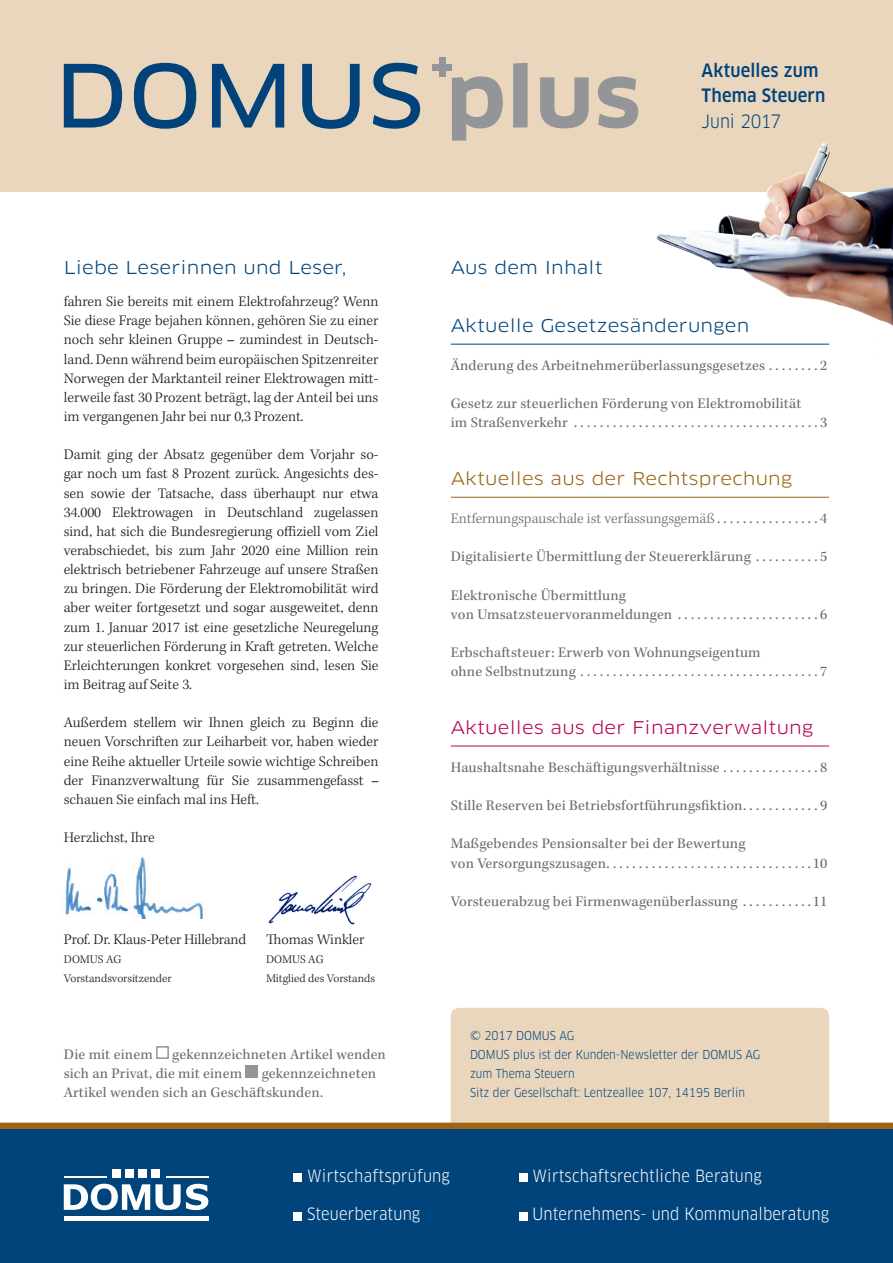
<style>
.page{position:relative;width:893px;height:1263px;background:#fff}
.page>*{position:absolute;margin:0;border:0;box-sizing:border-box;transform-origin:0 0}
.t1{font:500 18px/25.5px "Clan Pro Narr";letter-spacing:.01em;color:#00447b}
.t2{font:18px "Clan Pro Narr";letter-spacing:-.01em;color:#00447b}
.t3{font:expanded 17.25px "Clan Pro";letter-spacing:.01em;color:#00447b}
.t4{font:expanded 17.25px "Clan Pro";letter-spacing:.01em;color:#b60150}
.t5{font:expanded 17.25px "Clan Pro";letter-spacing:.01em;color:#9e6512}
.t6{font:16.5px "Clan Pro Narr";letter-spacing:.01em;color:#fff}
.t7{font:300 15px/19.2px "Kepler Std";color:#231f20;text-align:justify}
.t8{font:15px/19.2px "Kepler Std";letter-spacing:.01em;color:#6c6d70}
.t9{font:300 15px "Kepler Std";color:#6c6d70}
.t10{font:12px/19.2px "Clan Pro Narr";color:#00447b}
.t11{font:300 12px/19.2px "Kepler Std";color:#231f20}
.s1{font-family:"Arial";font-weight:400;font-size:12.75px}
.s2{font-weight:400}
</style>
<div class="page">
<div style="left:451px;top:1008px;width:378px;height:134px;background:#e9d6bd;border-radius:9px"></div>
<div style="left:0;top:1126px;width:893px;height:137px;background:#00447b"></div>
<div style="left:0;top:1123px;width:893px;height:6px;background:#9e6512"></div>
<div style="left:0;top:0;width:893px;height:191px;background:#e9d6bd"></div>
<svg style="left:64px;top:64px;width:58px;height:64px"></svg>
<svg style="left:134px;top:63px;width:62px;height:66px"></svg>
<svg style="left:212px;top:64px;width:72px;height:64px"></svg>
<svg style="left:302px;top:64px;width:58px;height:65px"></svg>
<svg style="left:373px;top:63px;width:47px;height:66px"></svg>
<svg style="left:452px;top:76px;width:51px;height:65px"></svg>
<svg style="left:513px;top:63px;width:15px;height:64px"></svg>
<svg style="left:540px;top:77px;width:49px;height:51px"></svg>
<svg style="left:598px;top:76px;width:40px;height:52px"></svg>
<div style="left:439px;top:57px;width:6px;height:20px;background:#939598"></div>
<div style="left:433px;top:64px;width:19px;height:6px;background:#939598"></div>
<div style="left:113px;top:1169px;width:8px;height:9px;background:#fff"></div>
<div style="left:125px;top:1169px;width:9px;height:9px;background:#fff"></div>
<div style="left:138px;top:1169px;width:9px;height:9px;background:#fff"></div>
<div style="left:151px;top:1169px;width:8px;height:9px;background:#fff"></div>
<hr style="left:64px;top:1216px;width:144px;height:4px;background:#fff">
<hr style="left:64px;top:1176px;width:42px;height:2px;background:#fff">
<hr style="left:166px;top:1176px;width:42px;height:2px;background:#fff">
<svg style="left:64px;top:1184px;width:144px;height:26px"></svg>
<img style="left:651px;top:142px;width:242px;height:203px">
<div style="left:293px;top:1174px;width:9px;height:8px;background:#fff"></div>
<div style="left:293px;top:1212px;width:9px;height:8px;background:#fff"></div>
<div style="left:519px;top:1174px;width:8px;height:8px;background:#fff"></div>
<div style="left:519px;top:1212px;width:8px;height:8px;background:#fff"></div>
<img style="left:268px;top:875px;width:104px;height:50px">
<img style="left:65px;top:857px;width:138px;height:61px">
<hr style="left:451px;top:344px;width:378px;height:1px;background:#00447b">
<hr style="left:451px;top:497px;width:378px;height:1px;background:#9e6512">
<hr style="left:451px;top:746px;width:378px;height:1px;background:#b60150">
<div style="left:156px;top:1046px;width:13px;height:13px;border:2px solid #939598"></div>
<div style="left:246px;top:1065px;width:12px;height:13px;background:#939598"></div>
<p class="t3" style="left:64px;top:257px;width:284px">Liebe Leserinnen und Leser,</p>
<p class="t7" style="left:64px;top:292px;width:316px">fahren Sie bereits mit einem Elektrofahrzeug? Wenn Sie diese Frage bejahen können, gehören Sie zu einer noch sehr kleinen Gruppe <span class="s1">‒</span> zumindest in Deutsch&shy;land. Denn während beim europäischen Spitzenreiter Norwegen der Marktanteil reiner Elektrowagen mitt&shy;lerweile fast 30 Prozent beträgt, lag der Anteil bei uns im vergangenen Jahr bei nur 0,3 Prozent.</p>
<p class="t7" style="left:64px;top:446px;width:316px">Damit ging der Absatz gegenüber dem Vorjahr so&shy;gar noch um fast 8 Prozent zurück. Angesichts des&shy;sen sowie der Tatsache, dass überhaupt nur etwa 34.000 Elektrowagen in Deutschland zugelassen sind, hat sich die Bundesregierung offiziell vom Ziel verabschiedet, bis zum Jahr 2020 eine Million rein elektrisch betriebener Fahrzeuge auf unsere Straßen zu bringen. Die Förderung der Elektromobilität wird aber weiter fortgesetzt und sogar ausgeweitet, denn zum 1. Januar 2017 ist eine gesetzliche Neuregelung zur steuerlichen Förderung in Kraft getreten. Welche Erleichterungen konkret vorgesehen sind, lesen Sie im Beitrag auf Seite 3.</p>
<p class="t7" style="left:64px;top:714px;width:316px">Außerdem stellem wir Ihnen gleich zu Beginn die neuen Vorschriften zur Leiharbeit vor, haben wieder eine Reihe aktueller Urteile sowie wichtige Schreiben der Finanzverwaltung für Sie zusammengefasst <span class="s1">‒ </span>schauen Sie einfach mal ins Heft.</p>
<p class="t7" style="left:64px;top:828px;width:92px">Herzlichst, Ihre</p>
<p class="t7" style="left:64px;top:930px;width:184px">Prof. Dr. Klaus-Peter Hillebrand</p>
<p class="t11" style="left:64px;top:950px;width:109px">DOMUS AG<br>Vorstandsvorsitzender</p>
<p class="t7" style="left:266px;top:930px;width:100px">Thomas Winkler</p>
<p class="t11" style="left:266px;top:950px;width:111px">DOMUS AG<br>Mitglied des Vorstands</p>
<p class="t8" style="left:64px;top:1045px;width:324px;text-indent:108px">gekennzeichneten Artikel wenden sich an Privat, die mit einem</p>
<p class="t8" style="left:64px;top:1045px;width:90px">Die mit einem</p>
<p class="t8" style="left:64px;top:1064px;width:314px;text-indent:198px">gekennzeichneten<br>Artikel wenden sich an Geschäftskunden.</p>
<p class="t3" style="left:451px;top:257px;width:153px">Aus dem Inhalt</p>
<p class="t1" style="left:702px;top:57px;width:125px">Aktuelles zum<br>Thema Steuern</p>
<p class="t2" style="left:702px;top:110px;width:81px">Juni 2017</p>
<p class="t3" style="left:451px;top:315px;width:300px">Aktuelle Gesetzesänderungen</p>
<p class="t8" style="left:451px;top:356px;width:378px">Änderung des Arbeitnehmerüberlassungsgesetzes . . . . . . . 2</p>
<p class="t8" style="left:451px;top:395px;width:378px">Gesetz zur steuerlichen Förderung von Elektromobilität<br>im Straßenverkehr ..................................... 3</p>
<p class="t5" style="left:451px;top:468px;width:343px">Aktuelles aus der Rechtsprechung</p>
<p class="t9" style="left:451px;top:510px;width:378px">Entfernungspauschale ist verfassungsgemäß <span class="s2">. . . . . . . . . . . . . . . 4</span></p>
<p class="t8" style="left:451px;top:548px;width:378px">Digitalisierte Übermittlung der Steuererklärung . . . . . . . . . 5</p>
<p class="t8" style="left:451px;top:586px;width:378px">Elektronische Übermittlung<br>von Umsatzsteuervoranmeldungen . . . . . . . . . . . . . . . . . . . . . 6</p>
<p class="t8" style="left:451px;top:643px;width:378px">Erbschaftsteuer: Erwerb von Wohnungseigentum<br>ohne Selbstnutzung .................................... 7</p>
<p class="t4" style="left:451px;top:717px;width:364px">Aktuelles aus der Finanzverwaltung</p>
<p class="t8" style="left:451px;top:758px;width:378px">Haushaltsnahe Beschäftigungsverhältnisse . . . . . . . . . . . . . . 8</p>
<p class="t8" style="left:451px;top:796px;width:378px">Stille Reserven bei Betriebsfortführungsfiktion . . . . . . . . . . . 9</p>
<p class="t8" style="left:451px;top:835px;width:378px">Maßgebendes Pensionsalter bei der Bewertung<br>von Versorgungszusagen ............................... 10</p>
<p class="t8" style="left:451px;top:892px;width:378px">Vorsteuerabzug bei Firmenwagenüberlassung . . . . . . . . . . 11</p>
<p class="t10" style="left:470px;top:1026px;width:292px">© 2017 DOMUS AG<br>DOMUS plus ist der Kunden-Newsletter der DOMUS AG zum Thema Steuern<br>Sitz der Gesellschaft: Lentzeallee 107, 14195 Berlin</p>
<p class="t6" style="left:307px;top:1166px;width:144px">Wirtschaftsprüfung</p>
<p class="t6" style="left:307px;top:1204px;width:115px">Steuerberatung</p>
<p class="t6" style="left:532px;top:1166px;width:231px">Wirtschaftsrechtliche Beratung</p>
<p class="t6" style="left:532px;top:1204px;width:298px">Unternehmens- und Kommunalberatung</p>
</div>
